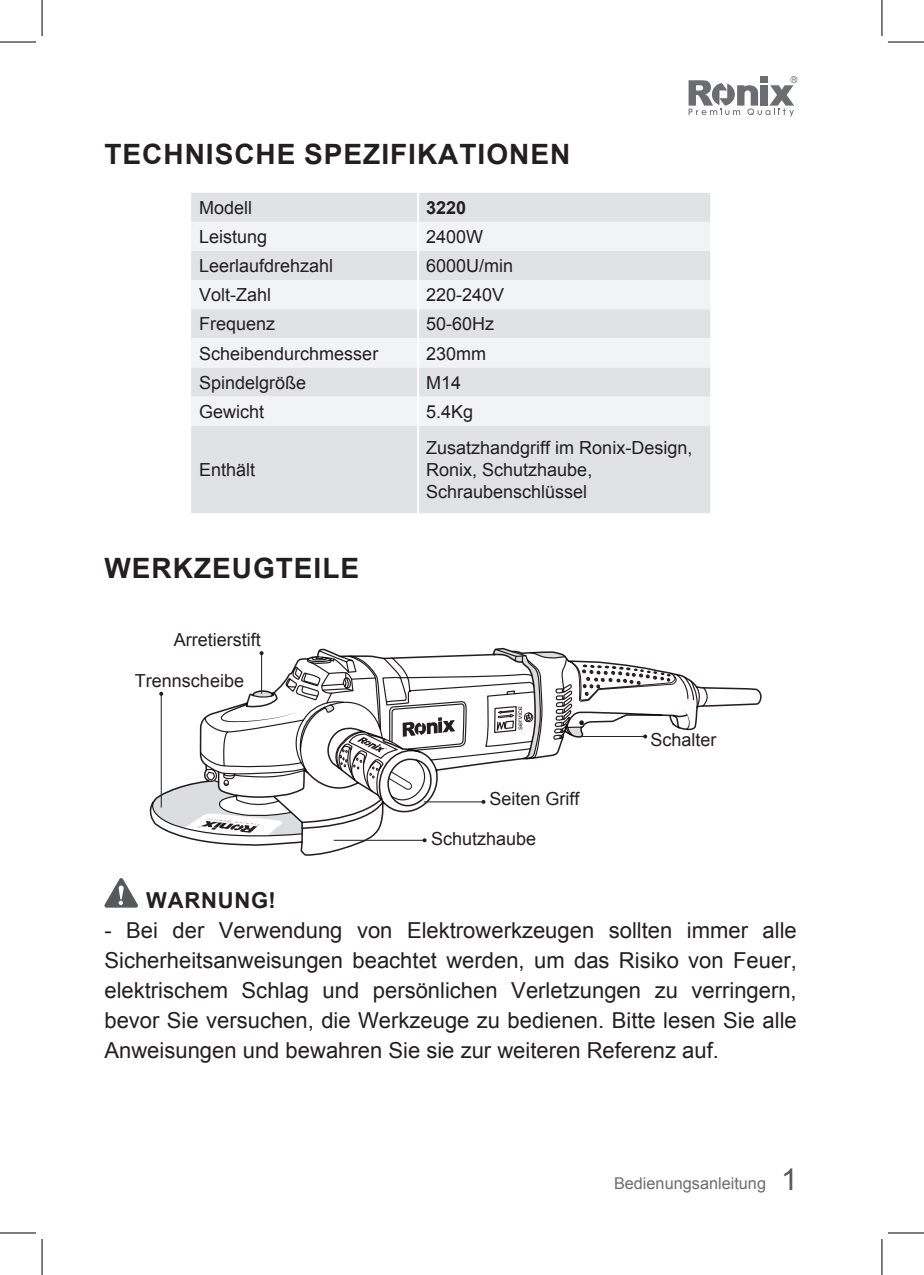
<style>
.page{position:relative;width:924px;height:1275px;background:#fff}
.page>*{position:absolute;margin:0;border:0;box-sizing:border-box;transform-origin:0 0}
.t1{font:700 28px "Arial";letter-spacing:.035em;color:#231f20}
.t2{font:22px/30px "Arial";color:#231f20;text-align:justify}
.t3{font:700 22px "Arial";letter-spacing:.035em;color:#231f20}
.t4{font:18px/22px "Arial";color:#231f20}
.t5{font:700 18px "Arial";color:#231f20}
.t6{font:16.2px "Arial";color:#6c6d70}
.s1{font-size:30.6px;color:#fff}
.s2{font-size:30px;color:#57585a}
</style>
<div class="page">
<svg style="left:688px;top:76px;width:109px;height:41px"></svg>
<div style="left:760px;top:76px;width:7px;height:7px;background:#6c6d70"></div>
<div style="left:191px;top:193px;width:518px;height:320px;background:#e1e2e4"></div>
<svg style="left:191px;top:222px;width:518px;height:204px;fill:#f2f3f4"></svg>
<hr style="left:417px;top:193px;width:2px;height:29px;background:#fff">
<hr style="left:417px;top:222px;width:2px;height:29px;background:#fff">
<hr style="left:417px;top:251px;width:2px;height:29px;background:#fff">
<hr style="left:417px;top:280px;width:2px;height:29px;background:#fff">
<hr style="left:417px;top:309px;width:2px;height:29px;background:#fff">
<hr style="left:417px;top:338px;width:2px;height:29px;background:#fff">
<hr style="left:417px;top:367px;width:2px;height:29px;background:#fff">
<hr style="left:417px;top:396px;width:2px;height:30px;background:#fff">
<hr style="left:417px;top:426px;width:2px;height:87px;background:#fff">
<svg style="left:150px;top:687px;width:611px;height:169px"></svg>
<svg style="left:152px;top:648px;width:555px;height:194px"></svg>
<svg style="left:104px;top:878px;width:34px;height:30px"></svg>
<hr style="left:0;top:42px;width:36px;height:1px;background:#000">
<hr style="left:887px;top:42px;width:36px;height:1px;background:#000">
<hr style="left:0;top:1232px;width:36px;height:1px;background:#000">
<hr style="left:887px;top:1232px;width:36px;height:1px;background:#000">
<hr style="left:42px;top:0;width:1px;height:36px;background:#000">
<hr style="left:42px;top:1239px;width:1px;height:36px;background:#000">
<hr style="left:881px;top:0;width:1px;height:36px;background:#000">
<hr style="left:881px;top:1239px;width:1px;height:36px;background:#000">
<p class="t1" style="left:104px;top:135px;width:467px">TECHNISCHE SPEZIFIKATIONEN</p>
<p class="t4" style="left:199px;top:196px;width:55px">Modell</p>
<p class="t5" style="left:426px;top:195px;width:42px">3220</p>
<p class="t4" style="left:199px;top:226px;width:70px">Leistung</p>
<p class="t4" style="left:426px;top:226px;width:59px">2400W</p>
<p class="t4" style="left:199px;top:255px;width:136px">Leerlaufdrehzahl</p>
<p class="t4" style="left:426px;top:255px;width:89px">6000U/min</p>
<p class="t4" style="left:199px;top:284px;width:74px">Volt-Zahl</p>
<p class="t4" style="left:426px;top:284px;width:80px">220-240V</p>
<p class="t4" style="left:199px;top:313px;width:78px">Frequenz</p>
<p class="t4" style="left:426px;top:313px;width:70px">50-60Hz</p>
<p class="t4" style="left:199px;top:342px;width:181px">Scheibendurchmesser</p>
<p class="t4" style="left:426px;top:342px;width:62px">230mm</p>
<p class="t4" style="left:199px;top:371px;width:109px">Spindelgröße</p>
<p class="t4" style="left:426px;top:371px;width:37px">M14</p>
<p class="t4" style="left:199px;top:400px;width:67px">Gewicht</p>
<p class="t4" style="left:426px;top:400px;width:49px">5.4Kg</p>
<p class="t4" style="left:199px;top:458px;width:58px">Enthält</p>
<p class="t1" style="left:104px;top:548px;width:256px">WERKZEUGTEILE</p>
<p class="t4" style="left:174px;top:628px;width:89px">Arretierstift</p>
<p class="t4" style="left:135px;top:669px;width:111px">Trennscheibe</p>
<p class="t4" style="left:426px;top:436px;width:268px">Zusatzhandgriff im Ronix-Design,<br>Ronix, Schutzhaube,<br>Schraubenschlüssel</p>
<p class="t4" style="left:489px;top:788px;width:92px">Seiten Griff</p>
<p class="t4" style="left:431px;top:827px;width:107px">Schutzhaube</p>
<p class="t4" style="left:650px;top:728px;width:68px">Schalter</p>
<p class="t3" style="left:146px;top:884px;width:131px">WARNUNG!</p>
<p class="t2" style="left:104px;top:914px;width:693px">- Bei der Verwendung von Elektrowerkzeugen sollten immer alle Sicherheitsanweisungen beachtet werden, um das Risiko von Feuer, elektrischem Schlag und persönlichen Verletzungen zu verringern, bevor Sie versuchen, die Werkzeuge zu bedienen. Bitte lesen Sie alle Anweisungen und bewahren Sie sie zur weiteren Referenz auf.</p>
<p class="t6" style="left:613px;top:1172px;width:185px">Bedienungsanleitung <span class="s1">|</span><span class="s2">1</span></p>
</div>
